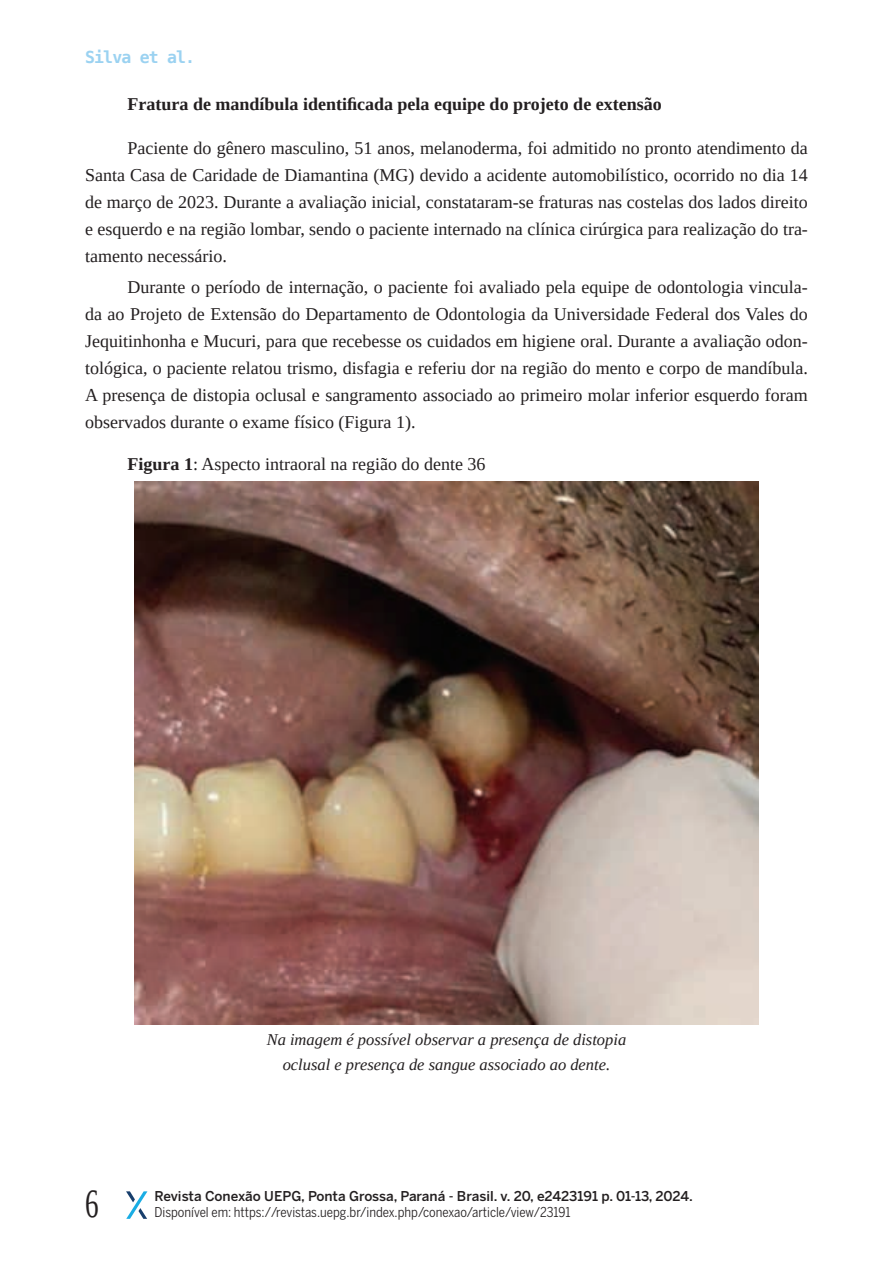
<style>
.page{position:relative;width:893px;height:1263px;background:#fff}
.page>*{position:absolute;margin:0;border:0;box-sizing:border-box;transform-origin:0 0}
.t1{font:39.9px "Liberation Serif";color:#231f20;scale:.68 1}
.t2{font:18px/27px "Liberation Serif";color:#231f20;text-align:justify}
.t3{font:700 18px "Liberation Serif";color:#231f20}
.t4{font:italic 16.5px/25.2px "Liberation Serif";color:#231f20;text-align:center}
.t5{font:700 16.5px "DejaVu Sans Mono";letter-spacing:-.05em;color:#9bd2f1}
.t6{font:13.5px "Benton Sans Cond";color:#231f20}
.t7{font:500 13.5px "Benton Sans";color:#231f20}
.s1{font-weight:700}
</style>
<div class="page">
<svg style="left:126px;top:1191px;width:21px;height:28px"></svg>
<img style="left:134px;top:482px;width:625px;height:542px">
<p class="t5" style="left:85px;top:45px;width:112px">Silva et al.</p>
<p class="t3" style="left:128px;top:92px;width:536px">Fratura de mandíbula identificada pela equipe do projeto de extensão</p>
<p class="t2" style="left:85px;top:134px;width:724px;text-indent:43px">Paciente do gênero masculino, 51 anos, melanoderma, foi admitido no pronto atendimento da Santa Casa de Caridade de Diamantina (MG) devido a acidente automobilístico, ocorrido no dia 14 de março de 2023. Durante a avaliação inicial, constataram-se fraturas nas costelas dos lados direito e esquerdo e na região lombar, sendo o paciente internado na clínica cirúrgica para realização do tra&shy;tamento necessário.</p>
<p class="t2" style="left:85px;top:274px;width:724px;text-indent:43px">Durante o período de internação, o paciente foi avaliado pela equipe de odontologia vincula&shy;da ao Projeto de Extensão do Departamento de Odontologia da Universidade Federal dos Vales do Jequitinhonha e Mucuri, para que recebesse os cuidados em higiene oral. Durante a avaliação odon&shy;tológica, o paciente relatou trismo, disfagia e referiu dor na região do mento e corpo de mandíbula.<br>A presença de distopia oclusal e sangramento associado ao primeiro molar inferior esquerdo foram observados durante o exame físico (Figura 1).</p>
<p class="t2" style="left:128px;top:450px;width:359px"><span class="s1">Figura 1</span>: Aspecto intraoral na região do dente 36</p>
<h1 class="t1" style="left:85px;top:1178px;width:21px">6</h1>
<p class="t4" style="left:267px;top:1027px;width:361px">Na imagem é possível observar a presença de distopia oclusal e presença de sangue associado ao dente.</p>
<p class="t7" style="left:155px;top:1188px;width:540px">Revista Conexão UEPG, Ponta Grossa, Paraná - Brasil. v. 20, e2423191 p. 01-13, 2024.</p>
<p class="t6" style="left:155px;top:1205px;width:418px">Disponível em: https://revistas.uepg.br/index.php/conexao/article/view/23191</p>
</div>
